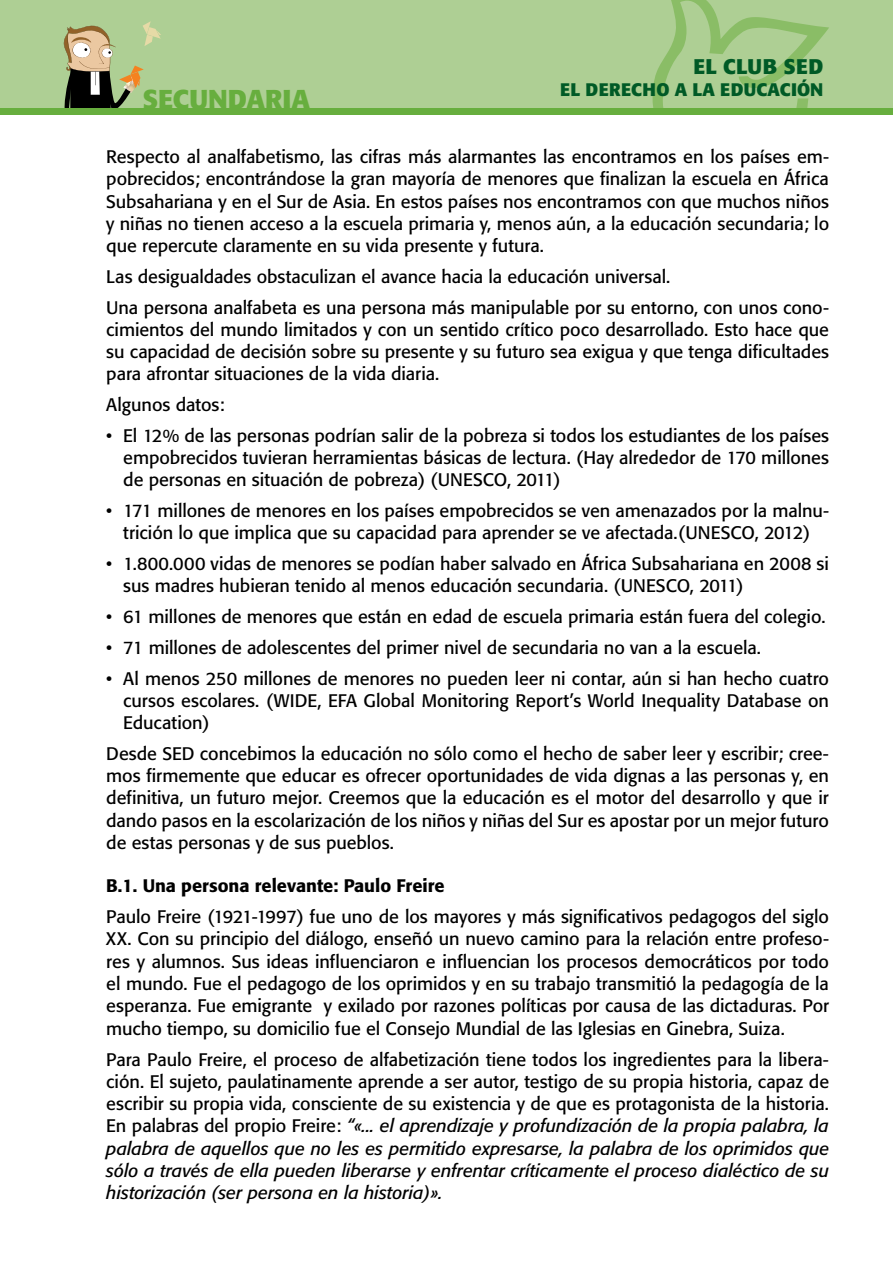
<style>
.page{position:relative;width:893px;height:1263px;background:#fff}
.page>*{position:absolute;margin:0;border:0;box-sizing:border-box;transform-origin:0 0}
.t1{font:700 27px "Formata";color:#67ae3e}
.t2{font:700 21px "Formata";letter-spacing:.02em;color:#005a26}
.t3{font:18px/22.2px "Formata";letter-spacing:-.005em;color:#000;text-align:justify}
.t4{font:500 18px "Formata";color:#000}
.t5{font:700 18px "Formata";letter-spacing:.02em;color:#005a26}
.s1{font-style:italic}
</style>
<div class="page">
<div style="left:0;top:0;width:893px;height:115px;background:#aecf94"></div>
<svg style="left:652px;top:0;width:177px;height:109px"></svg>
<svg style="left:64px;top:21px;width:97px;height:88px"></svg>
<div style="left:0;top:109px;width:893px;height:6px;background:#67ae3e"></div>
<p class="t2" style="left:693px;top:53px;width:131px">EL CLUB SED</p>
<p class="t5" style="left:560px;top:78px;width:265px">EL DERECHO A LA EDUCACIÓN</p>
<h1 class="t1" style="left:142px;top:83px;width:169px">SECUNDARIA</h1>
<p class="t3" style="left:106px;top:146px;width:724px">Respecto al analfabetismo, las cifras más alarmantes las encontramos en los países em&shy;pobrecidos; encontrándose la gran mayoría de menores que finalizan la escuela en África Subsahariana y en el Sur de Asia. En estos países nos encontramos con que muchos niños y niñas no tienen acceso a la escuela primaria y, menos aún, a la educación secundaria; lo que repercute claramente en su vida presente y futura.</p>
<p class="t3" style="left:106px;top:261px;width:724px;line-height:30.8px">Las desigualdades obstaculizan el avance hacia la educación universal.<br>Una persona analfabeta es una persona más manipulable por su entorno, con unos cono-</p>
<p class="t3" style="left:106px;top:318px;width:724px">cimientos del mundo limitados y con un sentido crítico poco desarrollado. Esto hace que su capacidad de decisión sobre su presente y su futuro sea exigua y que tenga dificultades para afrontar situaciones de la vida diaria.</p>
<p class="t3" style="left:106px;top:394px;width:120px">Algunos datos:</p>
<p class="t3" style="left:123px;top:424px;width:707px;text-indent:-17px">• El 12% de las personas podrían salir de la pobreza si todos los estudiantes de los países empobrecidos tuvieran herramientas básicas de lectura. (Hay alrededor de 170 millones de personas en situación de pobreza) (UNESCO, 2011)</p>
<p class="t3" style="left:106px;top:500px;width:724px;text-align:center">• 171 millones de menores en los países empobrecidos se ven amenazados por la malnu&shy;trición lo que implica que su capacidad para aprender se ve afectada.(UNESCO, 2012)</p>
<p class="t3" style="left:123px;top:553px;width:707px;text-indent:-17px">• 1.800.000 vidas de menores se podían haber salvado en África Subsahariana en 2008 si sus madres hubieran tenido al menos educación secundaria. (UNESCO, 2011)</p>
<p class="t3" style="left:106px;top:606px;width:721px">• 61 millones de menores que están en edad de escuela primaria están fuera del colegio.</p>
<p class="t3" style="left:106px;top:636px;width:656px">• 71 millones de adolescentes del primer nivel de secundaria no van a la escuela.</p>
<p class="t3" style="left:123px;top:667px;width:707px;text-indent:-17px">• Al menos 250 millones de menores no pueden leer ni contar, aún si han hecho cuatro cursos escolares. (WIDE, EFA Global Monitoring Report’s World Inequality Database on Education)</p>
<p class="t3" style="left:106px;top:742px;width:724px">Desde SED concebimos la educación no sólo como el hecho de saber leer y escribir; cree&shy;mos firmemente que educar es ofrecer oportunidades de vida dignas a las personas y, en definitiva, un futuro mejor. Creemos que la educación es el motor del desarrollo y que ir dando pasos en la escolarización de los niños y niñas del Sur es apostar por un mejor futuro de estas personas y de sus pueblos.</p>
<p class="t4" style="left:106px;top:875px;width:340px">B.1. Una persona relevante: Paulo Freire</p>
<p class="t3" style="left:106px;top:905px;width:724px">Paulo Freire (1921-1997) fue uno de los mayores y más significativos pedagogos del siglo XX. Con su principio del diálogo, enseñó un nuevo camino para la relación entre profeso&shy;res y alumnos. Sus ideas influenciaron e influencian los procesos democráticos por todo el mundo. Fue el pedagogo de los oprimidos y en su trabajo transmitió la pedagogía de la esperanza. Fue emigrante y exilado por razones políticas por causa de las dictaduras. Por mucho tiempo, su domicilio fue el Consejo Mundial de las Iglesias en Ginebra, Suiza.</p>
<p class="t3" style="left:106px;top:1048px;width:724px">Para Paulo Freire, el proceso de alfabetización tiene todos los ingredientes para la libera&shy;ción. El sujeto, paulatinamente aprende a ser autor, testigo de su propia historia, capaz de escribir su propia vida, consciente de su existencia y de que es protagonista de la historia.<br>En palabras del propio Freire: <span class="s1">“«... el aprendizaje y profundización de la propia palabra, la palabra de aquellos que no les es permitido expresarse, la palabra de los oprimidos que sólo a través de ella pueden liberarse y enfrentar críticamente el proceso dialéctico de su historización (ser persona en la historia)».</span></p>
</div>
